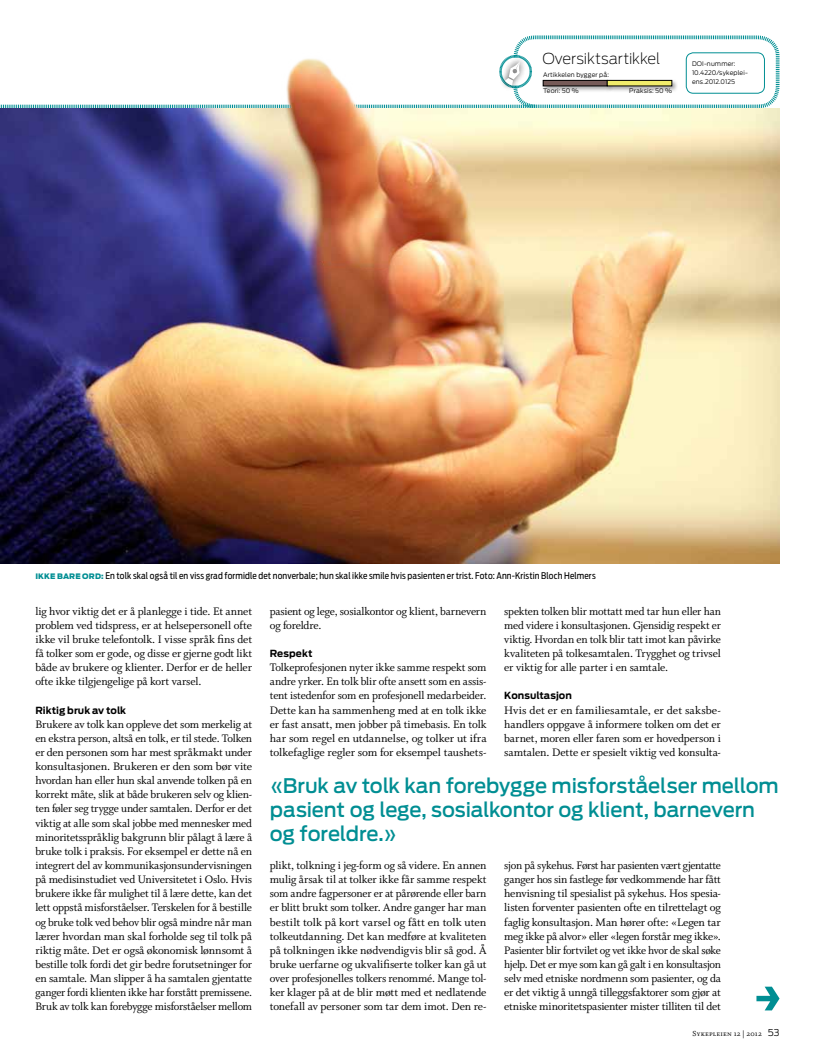
<style>
.page{position:relative;width:815px;height:1053px;background:#fff}
.page>*{position:absolute;margin:0;border:0;box-sizing:border-box;transform-origin:0 0}
.t1{font:500 20px/23.8px "Antenna";letter-spacing:-.01em;color:#008e93}
.t2{font:200 15px "Antenna";letter-spacing:-.01em;color:#000}
.t3{font:12.12px/14.1px "Whitman Roman LF";letter-spacing:-.015em;color:#000;text-align:justify}
.t4{font:700 9.75px "Antenna";letter-spacing:.005em;color:#000}
.t5{font:9.12px "Antenna Cond";letter-spacing:.015em;color:#000}
.t6{font:8.12px "Whitman Small Caps Os F";letter-spacing:.02em;color:#000}
.t7{font:300 6.25px/8.8px "Antenna";letter-spacing:.02em;color:#000}
.s1{font-family:"Antenna";font-weight:900;font-size:7.5px;color:#008e93}
.s2{font-family:"Antenna";font-weight:300;font-size:9.38px}
</style>
<div class="page">
<svg style="left:756px;top:986px;width:24px;height:24px"></svg>
<svg style="left:516px;top:35px;width:262px;height:12px"></svg>
<img style="left:0;top:47px;width:780px;height:516px">
<p class="t2" style="left:542px;top:50px;width:119px">Oversiktsartikkel</p>
<p class="t7" style="left:543px;top:70px;width:68px">Artikkelen bygger på:</p>
<p class="t7" style="left:543px;top:87px;width:37px">Teori: 50 %</p>
<p class="t7" style="left:629px;top:87px;width:44px">Praksis: 50 %</p>
<p class="t7" style="left:692px;top:60px;width:45px">DOI-nummer:</p>
<p class="t7" style="left:692px;top:68px;width:57px">10.4220/sykeplei&shy;ens.2012.0125</p>
<p class="t5" style="left:35px;top:570px;width:562px"><span class="s1">IKKE BARE ORD:</span> En tolk skal også til en viss grad formidle det nonverbale; hun skal ikke smile hvis pasienten er trist. Foto: Ann-Kristin Bloch Helmers</p>
<p class="t3" style="left:35px;top:604px;width:218px">lig hvor viktig det er å planlegge i tide. Et annet problem ved tidspress, er at helsepersonell ofte ikke vil bruke telefontolk. I visse språk fins det få tolker som er gode, og disse er gjerne godt likt både av brukere og klienter. Derfor er de heller ofte ikke tilgjengelige på kort varsel.</p>
<p class="t4" style="left:35px;top:704px;width:92px">Riktig bruk av tolk</p>
<p class="t3" style="left:35px;top:717px;width:218px">Brukere av tolk kan oppleve det som merkelig at en ekstra person, altså en tolk, er til stede. Tolken er den personen som har mest språkmakt under konsultasjonen. Brukeren er den som bør vite hvordan han eller hun skal anvende tolken på en korrekt måte, slik at både brukeren selv og klien&shy;ten føler seg trygge under samtalen. Derfor er det viktig at alle som skal jobbe med mennesker med minoritetsspråklig bakgrunn blir pålagt å lære å bruke tolk i praksis. For eksempel er dette nå en integrert del av kommunikasjonsundervisningen på medisinstudiet ved Universitetet i Oslo. Hvis brukere ikke får mulighet til å lære dette, kan det lett oppstå misforståelser. Terskelen for å bestille og bruke tolk ved behov blir også mindre når man lærer hvordan man skal forholde seg til tolk på riktig måte. Det er også økonomisk lønnsomt å bestille tolk fordi det gir bedre forutsetninger for en samtale. Man slipper å ha samtalen gjentatte ganger fordi klienten ikke har forstått premissene.<br>Bruk av tolk kan forebygge misforståelser mellom</p>
<p class="t3" style="left:270px;top:604px;width:218px">pasient og lege, sosialkontor og klient, barnevern og foreldre.</p>
<p class="t4" style="left:270px;top:647px;width:44px">Respekt</p>
<p class="t3" style="left:270px;top:660px;width:218px">Tolkeprofesjonen nyter ikke samme respekt som andre yrker. En tolk blir ofte ansett som en assis&shy;tent istedenfor som en profesjonell medarbeider.<br>Dette kan ha sammenheng med at en tolk ikke er fast ansatt, men jobber på timebasis. En tolk har som regel en utdannelse, og tolker ut ifra tolkefaglige regler som for eksempel taushets-</p>
<p class="t3" style="left:504px;top:604px;width:218px">spekten tolken blir mottatt med tar hun eller han med videre i konsultasjonen. Gjensidig respekt er viktig. Hvordan en tolk blir tatt imot kan påvirke kvaliteten på tolkesamtalen. Trygghet og trivsel er viktig for alle parter i en samtale.</p>
<p class="t4" style="left:504px;top:690px;width:69px">Konsultasjon</p>
<p class="t3" style="left:504px;top:703px;width:218px">Hvis det er en familiesamtale, er det saksbe&shy;handlers oppgave å informere tolken om det er barnet, moren eller faren som er hovedperson i samtalen. Dette er spesielt viktig ved konsulta-</p>
<h1 class="t1" style="left:270px;top:774px;width:510px">«Bruk av tolk kan forebygge misforståelser mellom pasient og lege, sosialkontor og klient, barnevern og foreldre.»</h1>
<p class="t3" style="left:270px;top:858px;width:218px">plikt, tolkning i jeg-form og så videre. En annen mulig årsak til at tolker ikke får samme respekt som andre fagpersoner er at pårørende eller barn er blitt brukt som tolker. Andre ganger har man bestilt tolk på kort varsel og fått en tolk uten tolkeutdanning. Det kan medføre at kvaliteten på tolkningen ikke nødvendigvis blir så god. Å bruke uerfarne og ukvalifiserte tolker kan gå ut over profesjonelles tolkers renommé. Mange tol&shy;ker klager på at de blir møtt med et nedlatende tonefall av personer som tar dem imot. Den re-</p>
<p class="t3" style="left:504px;top:858px;width:218px">sjon på sykehus. Først har pasienten vært gjentatte ganger hos sin fastlege før vedkommende har fått henvisning til spesialist på sykehus. Hos spesia&shy;listen forventer pasienten ofte en tilrettelagt og faglig konsultasjon. Man hører ofte: «Legen tar meg ikke på alvor» eller «legen forstår meg ikke».<br>Pasienter blir fortvilet og vet ikke hvor de skal søke hjelp. Det er mye som kan gå galt i en konsultasjon selv med etniske nordmenn som pasienter, og da er det viktig å unngå tilleggsfaktorer som gjør at etniske minoritetspasienter mister tilliten til det</p>
<p class="t6" style="left:693px;top:1029px;width:88px">Sykepleien 12 | 2012 <span class="s2">53</span></p>
</div>
